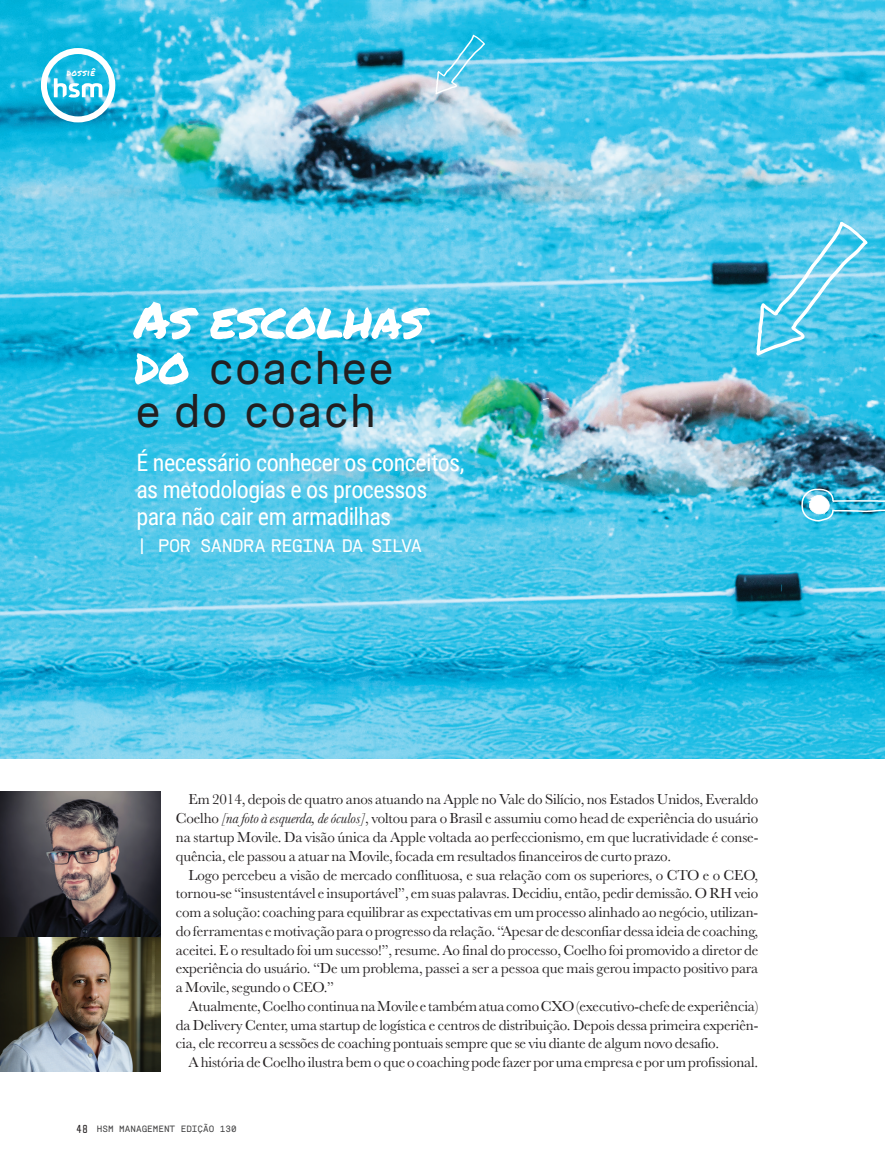
<style>
.page{position:relative;width:885px;height:1170px;background:#fff}
.page>*{position:absolute;margin:0;border:0;box-sizing:border-box;transform-origin:0 0}
.t1{font:51px "Permanent Marker";letter-spacing:-.01em;color:#fff}
.t2{font:45.75px/42.9px "ASM";letter-spacing:-.035em;color:#231f20}
.t3{font:24px/27px "Roboto Condensed";letter-spacing:-.025em;color:#fff}
.t4{font:18px "ASM";letter-spacing:-.03em;color:#fff}
.t5{font:15px/18.8px "Baskerville";letter-spacing:-.01em;color:#231f20;text-align:justify}
.t6{font:9px "ASM";color:#3e3e3f}
.t7{font:9px "Permanent Marker";letter-spacing:.035em;color:#fff}
.s1{font-family:"Permanent Marker";font-size:51px;color:#fff}
.s2{font-style:italic}
.s3{font-family:"Cholla Sans";font-size:12px;color:#231f20}
</style>
<div class="page">
<img style="left:0;top:0;width:884px;height:758px">
<svg style="left:542px;top:398px;width:7px;height:2px"></svg>
<svg style="left:542px;top:408px;width:7px;height:2px"></svg>
<div style="left:41px;top:48px;width:74px;height:74px;border:6px solid #fff;border-radius:50%"></div>
<svg style="left:54px;top:78px;width:48px;height:19px"></svg>
<svg style="left:756px;top:221px;width:111px;height:135px;background:#61cae8"></svg>
<svg style="left:435px;top:35px;width:50px;height:59px;background:#66cdea"></svg>
<svg style="left:801px;top:488px;width:83px;height:33px;background:#62c1dc"></svg>
<img style="left:0;top:935px;width:160px;height:136px">
<img style="left:0;top:791px;width:160px;height:144px">
<p class="t7" style="left:67px;top:66px;width:30px">dossiê</p>
<h1 class="t1" style="left:134px;top:282px;width:292px">As escolhas</h1>
<h2 class="t2" style="left:134px;top:345px;width:263px"><span class="s1">do</span> coachee e do coach</h2>
<h3 class="t3" style="left:136px;top:448px;width:329px">É necessário conhecer os conceitos, as metodologias e os processos para não cair em armadilhas</h3>
<p class="t4" style="left:136px;top:534px;width:287px">| POR SANDRA REGINA DA SILVA</p>
<p class="t5" style="left:176px;top:790px;width:584px;text-indent:13px">Em 2014, depois de quatro anos atuando na Apple no Vale do Silício, nos Estados Unidos, Everaldo Coelho <span class="s2">[na foto à esquerda, de óculos]</span>, voltou para o Brasil e assumiu como head de experiência do usuário na startup Movile. Da visão única da Apple voltada ao perfeccionismo, em que lucratividade é conse&shy;quência, ele passou a atuar na Movile, focada em resultados financeiros de curto prazo.</p>
<p class="t5" style="left:176px;top:865px;width:584px;text-indent:13px">Logo percebeu a visão de mercado conflituosa, e sua relação com os superiores, o CTO e o CEO, tornou-se “insustentável e insuportável”, em suas palavras. Decidiu, então, pedir demissão. O RH veio com a solução: coaching para equilibrar as expectativas em um processo alinhado ao negócio, utilizan&shy;do ferramentas e motivação para o progresso da relação. “Apesar de desconfiar dessa ideia de coaching, aceitei. E o resultado foi um sucesso!”, resume. Ao final do processo, Coelho foi promovido a diretor de experiência do usuário. “De um problema, passei a ser a pessoa que mais gerou impacto positivo para a Movile, segundo o CEO.”</p>
<p class="t5" style="left:176px;top:996px;width:584px;text-indent:13px">Atualmente, Coelho continua na Movile e também atua como CXO (executivo-chefe de experiência) da Delivery Center, uma startup de logística e centros de distribuição. Depois dessa primeira experiên&shy;cia, ele recorreu a sessões de coaching pontuais sempre que se viu diante de algum novo desafio.</p>
<p class="t5" style="left:189px;top:1052px;width:571px">A história de Coelho ilustra bem o que o coaching pode fazer por uma empresa e por um profissional.</p>
<p class="t6" style="left:77px;top:1123px;width:161px"><span class="s3">48</span> HSM MANAGEMENT EDIÇÃO 130</p>
</div>
